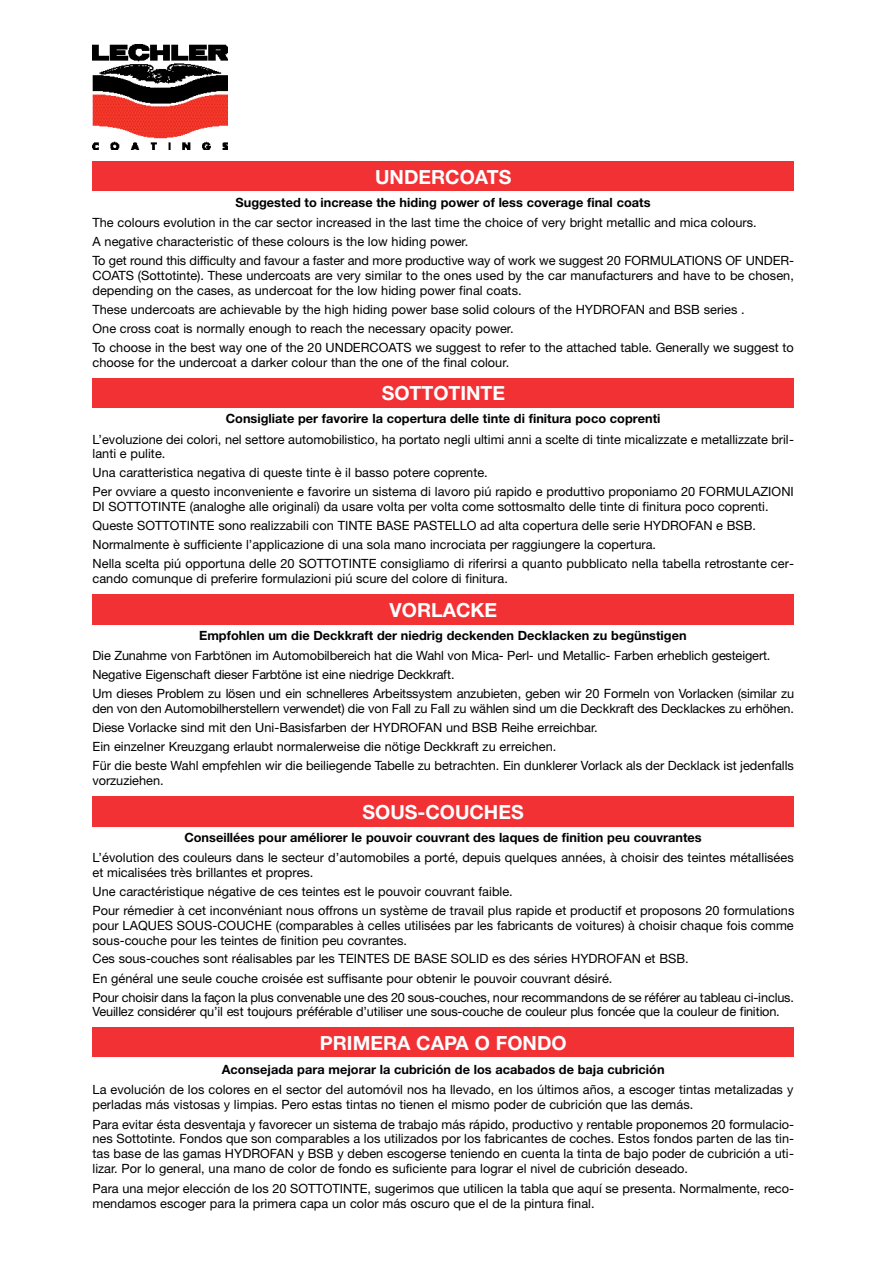
<style>
.page{position:relative;width:893px;height:1263px;background:#fff}
.page>*{position:absolute;margin:0;border:0;box-sizing:border-box;transform-origin:0 0}
.t1{font:700 19.5px "Helvetica Neue";color:#fff}
.t2{font:12.75px/19px "Helvetica Neue";color:#000}
.t3{font:700 12.75px "Helvetica Neue";color:#000}
</style>
<div class="page">
<img style="left:93px;top:45px;width:135px;height:104px">
<div style="left:93px;top:161px;width:701px;height:30px;background:#f23135"></div>
<div style="left:93px;top:378px;width:701px;height:30px;background:#f23135"></div>
<div style="left:93px;top:594px;width:701px;height:30px;background:#f23135"></div>
<div style="left:93px;top:796px;width:701px;height:30px;background:#f23135"></div>
<div style="left:93px;top:1027px;width:701px;height:30px;background:#f23135"></div>
<h1 class="t1" style="left:375px;top:170px;width:138px">UNDERCOATS</h1>
<p class="t3" style="left:235px;top:198px;width:416px">Suggested to increase the hiding power of less coverage final coats</p>
<p class="t2" style="left:93px;top:214px;width:703px">The colours evolution in the car sector increased in the last time the choice of very bright metallic and mica colours.<br>A negative characteristic of these colours is the low hiding power.<br>To get round this difficulty and favour a faster and more productive way of work we suggest 20 FORMULATIONS OF UNDER-</p>
<p class="t2" style="left:93px;top:269px;width:703px;line-height:14.7px">COATS (Sottotinte). These undercoats are very similar to the ones used by the car manufacturers and have to be chosen, depending on the cases, as undercoat for the low hiding power final coats.</p>
<p class="t2" style="left:93px;top:301px;width:703px">These undercoats are achievable by the high hiding power base solid colours of the HYDROFAN and BSB series .<br>One cross coat is normally enough to reach the necessary opacity power.<br>To choose in the best way one of the 20 UNDERCOATS we suggest to refer to the attached table. Generally we suggest to</p>
<p class="t2" style="left:93px;top:354px;width:418px">choose for the undercoat a darker colour than the one of the final colour.</p>
<h1 class="t1" style="left:382px;top:386px;width:125px">SOTTOTINTE</h1>
<p class="t3" style="left:226px;top:414px;width:436px">Consigliate per favorire la copertura delle tinte di finitura poco coprenti</p>
<p class="t2" style="left:93px;top:433px;width:703px;line-height:14.7px">L’evoluzione dei colori, nel settore automobilistico, ha portato negli ultimi anni a scelte di tinte micalizzate e metallizzate bril&shy;lanti e pulite.</p>
<p class="t2" style="left:93px;top:465px;width:703px">Una caratteristica negativa di queste tinte è il basso potere coprente.<br>Per ovviare a questo inconveniente e favorire un sistema di lavoro piú rapido e produttivo proponiamo 20 FORMULAZIONI</p>
<p class="t2" style="left:93px;top:498px;width:703px">DI SOTTOTINTE (analoghe alle originali) da usare volta per volta come sottosmalto delle tinte di finitura poco coprenti.<br>Queste SOTTOTINTE sono realizzabili con TINTE BASE PASTELLO ad alta copertura delle serie HYDROFAN e BSB.<br>Normalmente è sufficiente l’applicazione di una sola mano incrociata per raggiungere la copertura.<br>Nella scelta piú opportuna delle 20 SOTTOTINTE consigliamo di riferirsi a quanto pubblicato nella tabella retrostante cer-</p>
<p class="t2" style="left:93px;top:570px;width:417px">cando comunque di preferire formulazioni piú scure del colore di finitura.</p>
<h1 class="t1" style="left:390px;top:603px;width:109px">VORLACKE</h1>
<p class="t3" style="left:199px;top:631px;width:489px">Empfohlen um die Deckkraft der niedrig deckenden Decklacken zu begünstigen</p>
<p class="t2" style="left:93px;top:647px;width:703px">Die Zunahme von Farbtönen im Automobilbereich hat die Wahl von Mica- Perl- und Metallic- Farben erheblich gesteigert.<br>Negative Eigenschaft dieser Farbtöne ist eine niedrige Deckkraft.<br>Um dieses Problem zu lösen und ein schnelleres Arbeitssystem anzubieten, geben wir 20 Formeln von Vorlacken (similar zu</p>
<p class="t2" style="left:93px;top:700px;width:703px">den von den Automobilherstellern verwendet) die von Fall zu Fall zu wählen sind um die Deckkraft des Decklackes zu erh ö h e n .<br>Diese Vorlacke sind mit den Uni-Basisfarben der HYDROFAN und BSB Reihe erreichbar.<br>Ein einzelner Kreuzgang erlaubt normalerweise die nötige Deckkraft zu erreichen.<br>Für die beste Wahl empfehlen wir die beiliegende Tabelle zu betrachten. Ein dunklerer Vorlack als der Decklack ist jedenfalls</p>
<p class="t2" style="left:93px;top:772px;width:73px">vorzuziehen.</p>
<h1 class="t1" style="left:363px;top:805px;width:163px">SOUS-COUCHES</h1>
<p class="t3" style="left:184px;top:833px;width:519px">Conseillées pour améliorer le pouvoir couvrant des laques de finition peu couvrantes</p>
<p class="t2" style="left:93px;top:852px;width:703px;line-height:14.7px">L’évolution des couleurs dans le secteur d’automobiles a porté, depuis quelques années, à choisir des teintes métallisées et micalisées très brillantes et propres.</p>
<p class="t2" style="left:93px;top:883px;width:703px">Une caractéristique négative de ces teintes est le pouvoir couvrant faible.<br>Pour rémedier à cet inconvéniant nous offrons un système de travail plus rapide et productif et proposons 20 formulations</p>
<p class="t2" style="left:93px;top:919px;width:703px;line-height:14.7px">pour LAQUES SOUS-COUCHE (comparables à celles utilisées par les fabricants de voitures) à choisir chaque fois comme sous-couche pour les teintes de finition peu covrantes.</p>
<p class="t2" style="left:93px;top:951px;width:703px">Ces sous-couches sont réalisables par les TEINTES DE BASE SOLID es des séries HYDROFAN et BSB.<br>En général une seule couche croisée est suffisante pour obtenir le pouvoir couvrant désiré.<br>Pour choisir dans la façon la plus convenable une des 20 sous-couches, nour recommandons de se référer au tableau ci-inclus.</p>
<p class="t2" style="left:93px;top:1003px;width:689px">Veuillez considérer qu’il est toujours préférable d’utiliser une sous-couche de couleur plus foncée que la couleur de finition.</p>
<h1 class="t1" style="left:320px;top:1036px;width:248px">PRIMERA CAPA O FONDO</h1>
<p class="t3" style="left:222px;top:1064px;width:444px">Aconsejada para mejorar la cubrición de los acabados de baja cubrición</p>
<p class="t2" style="left:93px;top:1083px;width:702px;line-height:14.7px">La evolución de los colores en el sector del automóvil nos ha llevado, en los últimos años, a escoger tintas metalizadas y perladas más vistosas y limpias. Pero estas tintas no tienen el mismo poder de cubrición que las demás.</p>
<p class="t2" style="left:93px;top:1118px;width:703px;line-height:14.7px;text-align:justify">Para evitar ésta desventaja y favorecer un sistema de trabajo más rápido, productivo y rentable proponemos 20 formulacio&shy;nes Sottotinte. Fondos que son comparables a los utilizados por los fabricantes de coches. Estos fondos parten de las tin&shy;tas base de las gamas HYDROFAN y BSB y deben escogerse teniendo en cuenta la tinta de bajo poder de cubrición a uti&shy;lizar. Por lo general, una mano de color de fondo es suficiente para lograr el nivel de cubrición deseado.</p>
<p class="t2" style="left:93px;top:1182px;width:703px;line-height:14.7px">Para una mejor elección de los 20 SOTTOTINTE, sugerimos que utilicen la tabla que aquí se presenta. Normalmente, reco&shy;mendamos escoger para la primera capa un color más oscuro que el de la pintura final.</p>
</div>
